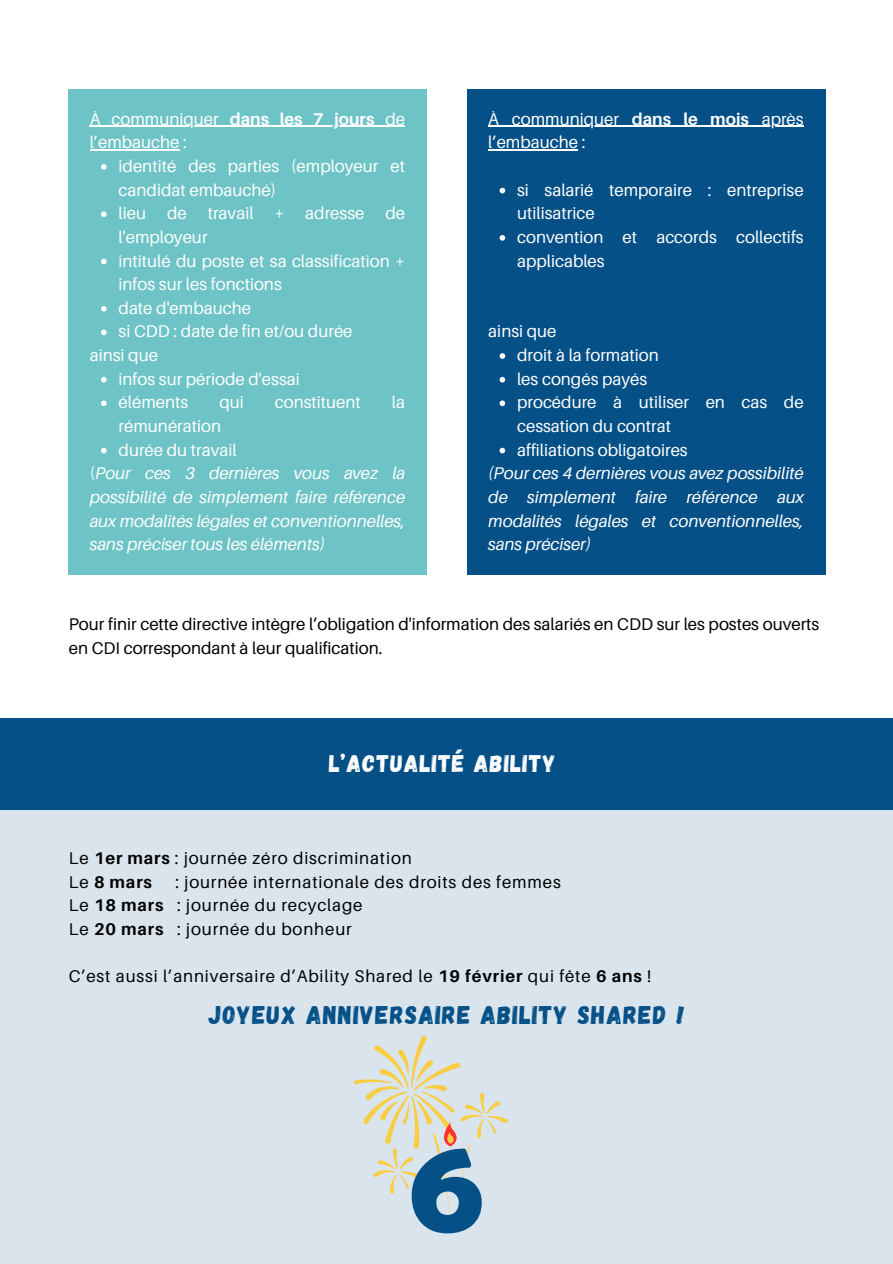
<style>
.page{position:relative;width:893px;height:1264px;background:#fff}
.page>*{position:absolute;margin:0;border:0;box-sizing:border-box;transform-origin:0 0}
.t1{font:25.5px "Gagalin";letter-spacing:.05em;color:#055087}
.t2{font:24px "Gagalin";letter-spacing:.05em;color:#fff}
.t3{font:16.95px/23.7px "Aileron";color:#fff}
.t4{font:italic 16.95px/23.7px "Aileron";color:#fff;text-align:justify}
.t5{font:16.95px "Aileron";letter-spacing:.05em;color:#000}
.t6{font:16.95px/23.7px "Aileron";color:#000}
.t7{font:700 16.95px "Aileron";color:#fff}
.t8{font:700 16.95px "Aileron";color:#000}
.s1{font-weight:400}
.s2{font-style:normal}
.s3{font-weight:700}
</style>
<div class="page">
<div style="left:68px;top:89px;width:358px;height:486px;background:#6ec3c6"></div>
<div style="left:467px;top:89px;width:358px;height:486px;background:#055087"></div>
<div style="left:0;top:749px;width:892px;height:514px;background:#d9e4ed"></div>
<div style="left:0;top:718px;width:892px;height:91px;background:#055087"></div>
<svg style="left:353px;top:1035px;width:154px;height:198px"></svg>
<hr style="left:90px;top:126px;width:140px;height:1px;background:#fff">
<hr style="left:230px;top:126px;width:144px;height:1px;background:#fff">
<hr style="left:374px;top:126px;width:31px;height:1px;background:#fff">
<hr style="left:90px;top:149px;width:89px;height:2px;background:#fff">
<svg style="left:101px;top:164px;width:6px;height:6px"></svg>
<svg style="left:101px;top:211px;width:6px;height:6px"></svg>
<svg style="left:101px;top:259px;width:6px;height:5px"></svg>
<svg style="left:101px;top:306px;width:6px;height:5px"></svg>
<svg style="left:101px;top:329px;width:6px;height:6px"></svg>
<svg style="left:101px;top:377px;width:6px;height:5px"></svg>
<svg style="left:101px;top:400px;width:6px;height:6px"></svg>
<svg style="left:101px;top:448px;width:6px;height:5px"></svg>
<hr style="left:488px;top:126px;width:143px;height:1px;background:#fff">
<hr style="left:631px;top:126px;width:118px;height:1px;background:#fff">
<hr style="left:749px;top:126px;width:54px;height:1px;background:#fff">
<hr style="left:488px;top:149px;width:90px;height:2px;background:#fff">
<svg style="left:499px;top:188px;width:6px;height:5px"></svg>
<svg style="left:499px;top:235px;width:6px;height:6px"></svg>
<svg style="left:499px;top:353px;width:6px;height:6px"></svg>
<svg style="left:499px;top:377px;width:6px;height:5px"></svg>
<svg style="left:499px;top:400px;width:6px;height:6px"></svg>
<svg style="left:499px;top:448px;width:6px;height:5px"></svg>
<p class="t3" style="left:90px;top:107px;width:130px">À communiquer</p>
<p class="t7" style="left:230px;top:108px;width:177px">dans les 7 jours <span class="s1">de</span></p>
<p class="t3" style="left:119px;top:130px;width:288px;text-indent:-29px">l’embauche :<br>identité des parties (employeur et</p>
<p class="t3" style="left:119px;top:177px;width:288px">candidat embauché)<br>lieu de travail + adresse de</p>
<p class="t3" style="left:119px;top:225px;width:288px">l'employeur<br>intitulé du poste et sa classification +</p>
<p class="t3" style="left:119px;top:272px;width:165px">infos sur les fonctions date d'embauche</p>
<p class="t3" style="left:119px;top:319px;width:235px">si CDD : date de fin et/ou durée</p>
<p class="t3" style="left:90px;top:343px;width:70px">ainsi que</p>
<p class="t3" style="left:119px;top:366px;width:183px">infos sur période d'essai</p>
<p class="t3" style="left:119px;top:390px;width:71px">éléments</p>
<p class="t3" style="left:219px;top:390px;width:26px">qui</p>
<p class="t3" style="left:275px;top:390px;width:87px">constituent</p>
<p class="t3" style="left:392px;top:390px;width:15px">la</p>
<p class="t3" style="left:119px;top:414px;width:120px">rémunération durée du travail</p>
<p class="t4" style="left:90px;top:461px;width:317px"><span class="s2">(</span>Pour ces 3 dernières vous avez la</p>
<p class="t4" style="left:90px;top:485px;width:317px">possibilité de simplement faire référence aux modalités légales et conventionnelles, sans préciser tous les éléments)</p>
<p class="t3" style="left:488px;top:107px;width:262px">À communiquer <span class="s3">dans le mois</span></p>
<p class="t3" style="left:761px;top:107px;width:43px">après</p>
<p class="t3" style="left:488px;top:130px;width:99px">l’embauche :</p>
<p class="t3" style="left:517px;top:177px;width:288px">si salarié temporaire : entreprise utilisatrice</p>
<p class="t3" style="left:517px;top:225px;width:288px">convention et accords collectifs applicables</p>
<p class="t3" style="left:488px;top:319px;width:70px">ainsi que</p>
<p class="t3" style="left:517px;top:343px;width:143px">droit à la formation</p>
<p class="t3" style="left:517px;top:366px;width:132px">les congés payés</p>
<p class="t3" style="left:517px;top:390px;width:288px">procédure à utiliser en cas de cessation du contrat</p>
<p class="t3" style="left:517px;top:437px;width:172px">affiliations obligatoires</p>
<p class="t4" style="left:488px;top:461px;width:317px">(Pour ces 4 dernières vous avez possibilité de simplement faire référence aux modalités légales et conventionnelles, sans préciser)</p>
<h1 class="t6" style="left:69px;top:611px;width:752px">Pour finir cette directive intègre l’obligation d'information des salariés en CDD sur les postes ouverts en CDI correspondant à leur qualification.</h1>
<h1 class="t2" style="left:329px;top:747px;width:228px">L’ACTUALITÉ ABILITY</h1>
<p class="t5" style="left:69px;top:847px;width:344px">Le <span class="s3">1er mars</span> : journée zéro discrimination</p>
<p class="t8" style="left:69px;top:871px;width:85px"><span class="s1">Le</span> 8 mars</p>
<p class="t5" style="left:175px;top:871px;width:387px">: journée internationale des droits des femmes</p>
<p class="t5" style="left:69px;top:895px;width:295px">Le <span class="s3">18 mars</span> : journée du recyclage</p>
<p class="t5" style="left:69px;top:918px;width:284px">Le <span class="s3">20 mars</span> : journée du bonheur</p>
<p class="t5" style="left:69px;top:965px;width:584px">C’est aussi l’anniversaire d’Ability Shared le <span class="s3">19 février</span> qui fête <span class="s3">6 ans</span> !</p>
<p class="t1" style="left:209px;top:997px;width:477px">JOYEUX ANNIVERSAIRE ABILITY SHARED !</p>
</div>
